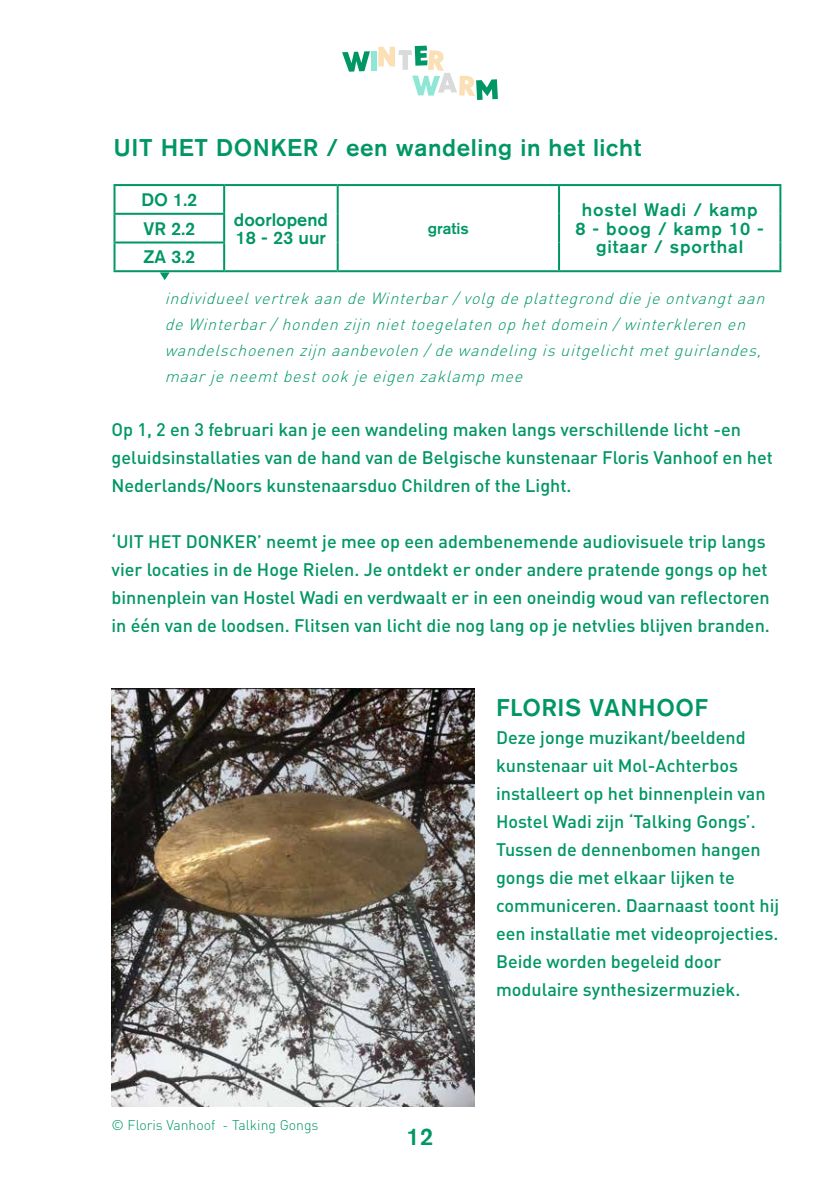
<style>
.page{position:relative;width:840px;height:1191px;background:#fff}
.page>*{position:absolute;margin:0;border:0;box-sizing:border-box;transform-origin:0 0}
.t1{font:500 24px "Akzidenz Grotesk BQ";letter-spacing:.025em;color:#009764}
.t2{font:500 18px/28px "DIN";color:#009764}
.t3{font:500 18px/18px "Akzidenz Grotesk BQ";letter-spacing:.05em;color:#009764;text-align:center}
.t4{font:500 18px/18px "Akzidenz Grotesk BQ";color:#009764}
.t5{font:italic 300 16px/26px "DIN";letter-spacing:.05em;color:#009764}
.t6{font:500 16px "Akzidenz Grotesk BQ";color:#009764}
.t7{font:300 14px "DIN";color:#009764}
</style>
<div class="page">
<svg style="left:342px;top:51px;width:28px;height:21px"></svg>
<div style="left:371px;top:51px;width:5px;height:20px;background:#8ee7d4"></div>
<svg style="left:378px;top:46px;width:119px;height:54px"></svg>
<img style="left:111px;top:688px;width:363px;height:418px">
<hr style="left:113px;top:184px;width:111px;height:2px;background:#009764">
<hr style="left:113px;top:186px;width:2px;height:27px;background:#009764">
<hr style="left:224px;top:184px;width:113px;height:2px;background:#009764">
<hr style="left:223px;top:186px;width:2px;height:27px;background:#009764">
<hr style="left:337px;top:184px;width:221px;height:2px;background:#009764">
<hr style="left:336px;top:186px;width:2px;height:28px;background:#009764">
<hr style="left:558px;top:184px;width:223px;height:2px;background:#009764">
<hr style="left:557px;top:186px;width:2px;height:28px;background:#009764">
<hr style="left:779px;top:186px;width:2px;height:28px;background:#009764">
<hr style="left:113px;top:213px;width:112px;height:2px;background:#009764">
<hr style="left:113px;top:215px;width:2px;height:26px;background:#009764">
<hr style="left:223px;top:215px;width:2px;height:26px;background:#009764">
<hr style="left:336px;top:214px;width:2px;height:28px;background:#009764">
<hr style="left:557px;top:214px;width:2px;height:28px;background:#009764">
<hr style="left:779px;top:214px;width:2px;height:28px;background:#009764">
<hr style="left:113px;top:241px;width:112px;height:2px;background:#009764">
<hr style="left:113px;top:243px;width:2px;height:27px;background:#009764">
<hr style="left:223px;top:243px;width:2px;height:27px;background:#009764">
<hr style="left:336px;top:242px;width:2px;height:28px;background:#009764">
<hr style="left:557px;top:242px;width:2px;height:28px;background:#009764">
<hr style="left:779px;top:242px;width:2px;height:28px;background:#009764">
<hr style="left:113px;top:270px;width:111px;height:2px;background:#009764">
<hr style="left:224px;top:270px;width:113px;height:2px;background:#009764">
<hr style="left:337px;top:270px;width:221px;height:2px;background:#009764">
<hr style="left:558px;top:270px;width:223px;height:2px;background:#009764">
<svg style="left:160px;top:272px;width:9px;height:8px"></svg>
<h1 class="t1" style="left:113px;top:133px;width:529px">UIT HET DONKER / een wandeling in het licht</h1>
<p class="t3" style="left:141px;top:190px;width:57px">DO 1.2</p>
<p class="t4" style="left:234px;top:210px;width:96px">doorlopend<br>18 - 23 uur</p>
<p class="t6" style="left:427px;top:218px;width:43px">gratis</p>
<p class="t3" style="left:575px;top:201px;width:190px">hostel Wadi / kamp<br>8 - boog / kamp 10 - gitaar / sporthal</p>
<p class="t3" style="left:143px;top:213px;width:53px;line-height:28.8px;text-align:left">VR 2.2<br>ZA 3.2</p>
<p class="t5" style="left:165px;top:285px;width:606px">individueelvertrek aan de Winterbar/volg de plattegrond die je ontvangtaan de Winterbar/honden zijn niettoegelaten op hetdomein /winterkleren en wandelschoenen zijn aanbevolen /de wandeling is uitgelichtmetguirlandes, maarje neemtbestook je eigen zaklamp mee</p>
<p class="t2" style="left:111px;top:415px;width:662px">Op 1, 2 en 3 februari kan je een wandeling maken langs verschillende licht -en geluidsinstallaties van de hand van de Belgische kunstenaar Floris Vanhoof en het<br>Nederlands/Noors kunstenaarsduo Children of the Light.</p>
<p class="t2" style="left:111px;top:527px;width:659px">‘UIT HET DONKER’ neemt je mee op een adembenemende audiovisuele trip langs vier locaties in de Hoge Rielen. Je ontdekt er onder andere pratende gongs op het binnenplein van Hostel Wadi en verdwaalt er in een oneindig woud van reflectoren in één van de loodsen. Flitsen van licht die nog lang op je netvlies blijven branden.</p>
<p class="t7" style="left:111px;top:1116px;width:208px">© Floris Vanhoof - Talking Gongs</p>
<h1 class="t1" style="left:406px;top:1122px;width:28px">12</h1>
<h1 class="t1" style="left:495px;top:693px;width:213px">FLORIS VANHOOF</h1>
<p class="t2" style="left:495px;top:723px;width:284px">Deze jonge muzikant/beeldend kunstenaar uit Mol-Achterbos installeert op het binnenplein van<br>Hostel Wadi zijn ‘Talking Gongs’.<br>Tussen de dennenbomen hangen gongs die met elkaar lijken te communiceren. Daarnaast toont hij een installatie met videoprojecties.<br>Beide worden begeleid door modulaire synthesizermuziek.</p>
</div>
